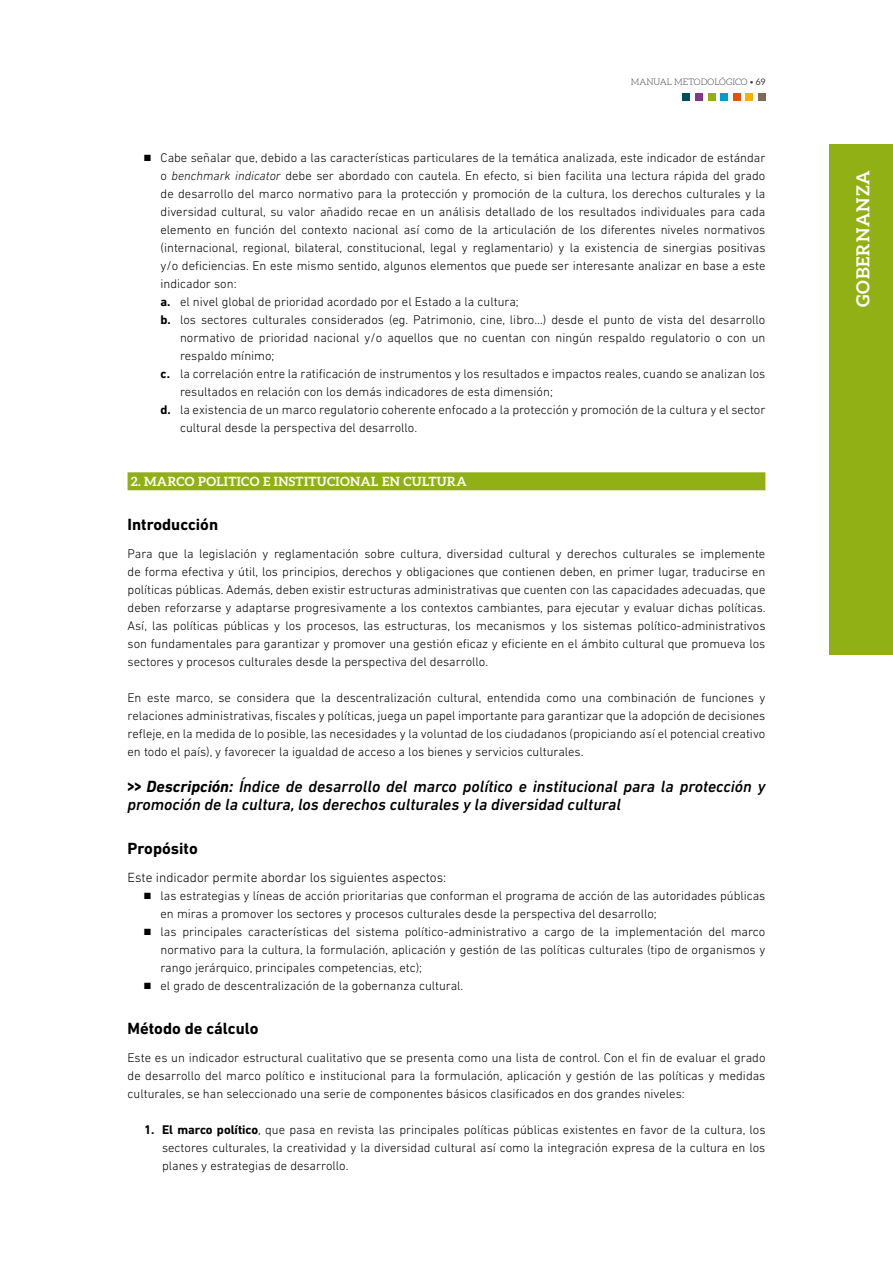
<style>
.page{position:relative;width:893px;height:1263px;background:#fff}
.page>*{position:absolute;margin:0;border:0;box-sizing:border-box;transform-origin:0 0}
.t1{font:700 18px "Aleo";letter-spacing:.05em;color:#fff}
.t2{font:italic 500 16.5px/18px "DIN Next LT Pro";color:#000}
.t3{font:700 16.5px "DIN Next LT Pro";color:#000}
.t4{font:300 13.5px "DIN Next LT Pro";color:#000}
.t5{font:300 12.75px/18px "DIN Next LT Pro";color:#000;text-align:justify}
.t6{font:700 12.75px "Aleo";letter-spacing:.025em;color:#fff}
.t7{font:300 9px "Aleo";color:#3c3c3b}
.s1{font-weight:400}
.s2{font-style:italic}
.s3{font-weight:700}
.s4{font-weight:700;font-style:normal;font-size:19.2px}
</style>
<div class="page">
<div style="left:683px;top:94px;width:7px;height:7px;background:#004e5d"></div>
<div style="left:695px;top:94px;width:8px;height:7px;background:#82368c"></div>
<div style="left:708px;top:94px;width:7px;height:7px;background:#91b016"></div>
<div style="left:720px;top:94px;width:8px;height:7px;background:#009dc5"></div>
<div style="left:733px;top:94px;width:7px;height:7px;background:#e94e0f"></div>
<div style="left:745px;top:94px;width:8px;height:7px;background:#f9b100"></div>
<div style="left:758px;top:94px;width:7px;height:7px;background:#7b6a58"></div>
<div style="left:829px;top:145px;width:63px;height:510px;background:#91b016"></div>
<div style="left:128px;top:472px;width:637px;height:18px;background:#91b016"></div>
<p class="t7" style="left:631px;top:77px;width:136px">MANUAL METODOLÓGICO • <span class="s1">69</span></p>
<p class="t5" style="left:144px;top:149px;width:623px">■ Cabe señalar que, debido a las características particulares de la temática analizada, este indicador de estándar</p>
<p class="t5" style="left:161px;top:167px;width:606px">o <span class="s2">benchmark indicator</span> debe ser abordado con cautela. En efecto, si bien facilita una lectura rápida del grado</p>
<p class="t5" style="left:161px;top:185px;width:606px">de desarrollo del marco normativo para la protección y promoción de la cultura, los derechos culturales y la</p>
<p class="t5" style="left:161px;top:203px;width:606px">diversidad cultural, su valor añadido recae en un análisis detallado de los resultados individuales para cada</p>
<p class="t5" style="left:161px;top:221px;width:606px">elemento en función del contexto nacional así como de la articulación de los diferentes niveles normativos</p>
<p class="t5" style="left:161px;top:239px;width:606px">(internacional, regional, bilateral, constitucional, legal y reglamentario) y la existencia de sinergias positivas</p>
<p class="t5" style="left:161px;top:257px;width:606px">y/o deficiencias. En este mismo sentido, algunos elementos que puede ser interesante analizar en base a este</p>
<p class="t5" style="left:161px;top:275px;width:77px">indicador son:</p>
<p class="t5" style="left:161px;top:293px;width:360px"><span class="s3">a.</span> el nivel global de prioridad acordado por el Estado a la cultura;</p>
<p class="t5" style="left:161px;top:311px;width:606px"><span class="s3">b.</span> los sectores culturales considerados (eg. Patrimonio, cine, libro…) desde el punto de vista del desarrollo</p>
<p class="t5" style="left:180px;top:329px;width:587px">normativo de prioridad nacional y/o aquellos que no cuentan con ningún respaldo regulatorio o con un</p>
<p class="t5" style="left:180px;top:347px;width:96px">respaldo mínimo;</p>
<p class="t5" style="left:161px;top:365px;width:606px"><span class="s3">c.</span> la correlación entre la ratificación de instrumentos y los resultados e impactos reales, cuando se analizan los</p>
<p class="t5" style="left:180px;top:383px;width:374px">resultados en relación con los demás indicadores de esta dimensión;</p>
<p class="t5" style="left:161px;top:401px;width:606px"><span class="s3">d.</span> la existencia de un marco regulatorio coherente enfocado a la protección y promoción de la cultura y el sector</p>
<p class="t5" style="left:180px;top:419px;width:239px">cultural desde la perspectiva del desarrollo.</p>
<p class="t6" style="left:131px;top:474px;width:337px">2. MARCO POLITICO E INSTITUCIONAL EN CULTURA</p>
<p class="t3" style="left:128px;top:514px;width:92px">Introducción</p>
<p class="t5" style="left:128px;top:545px;width:640px">Para que la legislación y reglamentación sobre cultura, diversidad cultural y derechos culturales se implemente de forma efectiva y útil, los principios, derechos y obligaciones que contienen deben, en primer lugar, traducirse en políticas públicas. Además, deben existir estructuras administrativas que cuenten con las capacidades adecuadas, que deben reforzarse y adaptarse progresivamente a los contextos cambiantes, para ejecutar y evaluar dichas políticas.<br>Así, las políticas públicas y los procesos, las estructuras, los mecanismos y los sistemas político-administrativos son fundamentales para garantizar y promover una gestión eficaz y eficiente en el ámbito cultural que promueva los sectores y procesos culturales desde la perspectiva del desarrollo.</p>
<p class="t5" style="left:128px;top:689px;width:639px">En este marco, se considera que la descentralización cultural, entendida como una combinación de funciones y relaciones administrativas, fiscales y políticas, juega un papel importante para garantizar que la adopción de decisiones refleje, en la medida de lo posible, las necesidades y la voluntad de los ciudadanos (propiciando así el potencial creativo en todo el país), y favorecer la igualdad de acceso a los bienes y servicios culturales.</p>
<p class="t2" style="left:128px;top:777px;width:639px"><span class="s4">&gt;&gt;</span> <span class="s3">Descripción:</span> Índice de desarrollo del marco político e institucional para la protección y promoción de la cultura, los derechos culturales y la diversidad cultural</p>
<p class="t3" style="left:128px;top:838px;width:72px">Propósito</p>
<p class="t4" style="left:128px;top:870px;width:320px">Este indicador permite abordar los siguientes aspectos:</p>
<p class="t5" style="left:161px;top:887px;width:606px;text-indent:-17px">■ las estrategias y líneas de acción prioritarias que conforman el programa de acción de las autoridades públicas en miras a promover los sectores y procesos culturales desde la perspectiva del desarrollo;</p>
<p class="t5" style="left:161px;top:923px;width:606px;text-indent:-17px">■ las principales características del sistema político-administrativo a cargo de la implementación del marco normativo para la cultura, la formulación, aplicación y gestión de las políticas culturales (tipo de organismos y rango jerárquico, principales competencias, etc);</p>
<p class="t5" style="left:144px;top:977px;width:321px">■ el grado de descentralización de la gobernanza cultural.</p>
<p class="t3" style="left:128px;top:1018px;width:133px">Método de cálculo</p>
<p class="t5" style="left:128px;top:1049px;width:639px">Este es un indicador estructural cualitativo que se presenta como una lista de control. Con el fin de evaluar el grado de desarrollo del marco político e institucional para la formulación, aplicación y gestión de las políticas y medidas culturales, se han seleccionado una serie de componentes básicos clasificados en dos grandes niveles:</p>
<p class="t5" style="left:162px;top:1121px;width:605px;text-indent:-18px"><span class="s3">1. El marco político</span>, que pasa en revista las principales políticas públicas existentes en favor de la cultura, los sectores culturales, la creatividad y la diversidad cultural así como la integración expresa de la cultura en los planes y estrategias de desarrollo.</p>
<h1 class="t1" style="left:852px;top:307px;width:139px;rotate:-90deg">GOBERNANZA</h1>
</div>
